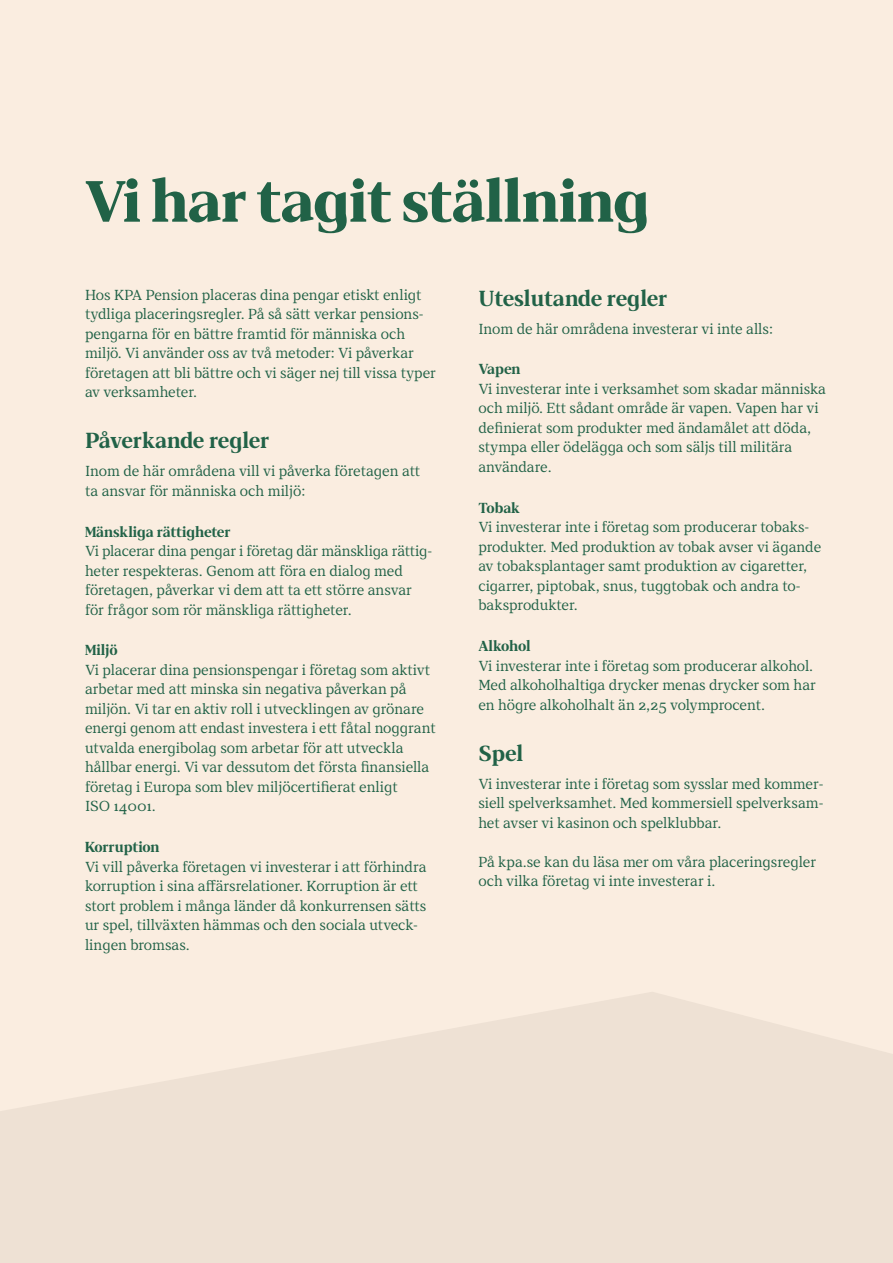
<style>
.page{position:relative;width:893px;height:1263px;background:#faede0}
.page>*{position:absolute;margin:0;border:0;box-sizing:border-box;transform-origin:0 0}
.Rubrik_1_40_44_Display_Black{font:900 60px "KPA Display";color:#216247}
.Rubrik_3_15_17_BOLD{font:700 22.5px "KPA";letter-spacing:-.01em;color:#216247}
.Brödtext_1_10_13__primär{font:15px/19.5px "KPA";color:#216247}
.Brödtext_1_nytt_stycke_10_13__primär{font:15px/19.5px "KPA";color:#216247}
.Rubrik_5_10_13__Bold__M_2{font:700 15px "KPA";letter-spacing:-.005em;color:#216247}
</style>
<div class="page">
<svg style="left:0;top:992px;width:893px;height:271px;fill:#eee1d4"></svg>
<p class="Rubrik_1_40_44_Display_Black" style="left:85px;top:166px;width:566px">Vi har tagit ställning</p>
<p class="Brödtext_1_nytt_stycke_10_13__primär" style="left:85px;top:285px;width:352px">Hos KPA Pension placeras dina pengar etiskt enligt tydliga placeringsregler. På så sätt verkar pensions&shy;pengarna för en bättre framtid för människa och miljö. Vi använder oss av två metoder: Vi påverkar företagen att bli bättre och vi säger nej till vissa typer av verksamheter.</p>
<p class="Rubrik_3_15_17_BOLD" style="left:85px;top:427px;width:186px">Påverkande regler</p>
<p class="Brödtext_1_10_13__primär" style="left:85px;top:461px;width:337px">Inom de här områdena vill vi påverka företagen att ta ansvar för människa och miljö:</p>
<p class="Rubrik_5_10_13__Bold__M_2" style="left:85px;top:523px;width:147px">Mänskliga rättigheter</p>
<p class="Brödtext_1_10_13__primär" style="left:85px;top:541px;width:349px">Vi placerar dina pengar i företag där mänskliga rättig&shy;heter respekteras. Genom att föra en dialog med företagen, påverkar vi dem att ta ett större ansvar för frågor som rör mänskliga rättigheter.</p>
<p class="Rubrik_5_10_13__Bold__M_2" style="left:85px;top:641px;width:34px">Miljö</p>
<p class="Brödtext_1_10_13__primär" style="left:85px;top:660px;width:352px">Vi placerar dina pensionspengar i företag som aktivt arbetar med att minska sin negativa påverkan på miljön. Vi tar en aktiv roll i utvecklingen av grönare energi genom att endast investera i ett fåtal noggrant utvalda energibolag som arbetar för att utveckla hållbar energi. Vi var dessutom det första finansiella företag i Europa som blev miljöcertifierat enligt<br>ISO 14001.</p>
<p class="Rubrik_5_10_13__Bold__M_2" style="left:85px;top:838px;width:76px">Korruption</p>
<p class="Brödtext_1_10_13__primär" style="left:85px;top:856px;width:343px">Vi vill påverka företagen vi investerar i att förhindra korruption i sina affärsrelationer. Korruption är ett stort problem i många länder då konkurrensen sätts ur spel, tillväxten hämmas och den sociala utveck&shy;lingen bromsas.</p>
<p class="Rubrik_3_15_17_BOLD" style="left:478px;top:285px;width:190px">Uteslutande regler</p>
<p class="Brödtext_1_10_13__primär" style="left:478px;top:319px;width:296px">Inom de här områdena investerar vi inte alls:</p>
<p class="Rubrik_5_10_13__Bold__M_2" style="left:478px;top:361px;width:44px">Vapen</p>
<p class="Brödtext_1_10_13__primär" style="left:478px;top:379px;width:349px">Vi investerar inte i verksamhet som skadar människa och miljö. Ett sådant område är vapen. Vapen har vi definierat som produkter med ändamålet att döda, stympa eller ödelägga och som säljs till militära användare.</p>
<p class="Rubrik_5_10_13__Bold__M_2" style="left:478px;top:499px;width:43px">Tobak</p>
<p class="Brödtext_1_10_13__primär" style="left:478px;top:517px;width:344px">Vi investerar inte i företag som producerar tobaks&shy;produkter. Med produktion av tobak avser vi ägande av tobaksplantager samt produktion av cigaretter, cigarrer, piptobak, snus, tuggtobak och andra to&shy;baksprodukter.</p>
<p class="Rubrik_5_10_13__Bold__M_2" style="left:478px;top:637px;width:54px">Alkohol</p>
<p class="Brödtext_1_10_13__primär" style="left:478px;top:655px;width:339px">Vi investerar inte i företag som producerar alkohol.<br>Med alkoholhaltiga drycker menas drycker som har en högre alkoholhalt än 2,25 volymprocent.</p>
<p class="Rubrik_3_15_17_BOLD" style="left:478px;top:740px;width:46px">Spel</p>
<p class="Brödtext_1_10_13__primär" style="left:478px;top:774px;width:347px;text-align:justify">Vi investerar inte i företag som sysslar med kommer&shy;siell spelverksamhet. Med kommersiell spelverksam&shy;het avser vi kasinon och spelklubbar.</p>
<p class="Brödtext_1_nytt_stycke_10_13__primär" style="left:478px;top:852px;width:339px">På kpa.se kan du läsa mer om våra placeringsregler och vilka företag vi inte investerar i.</p>
</div>
